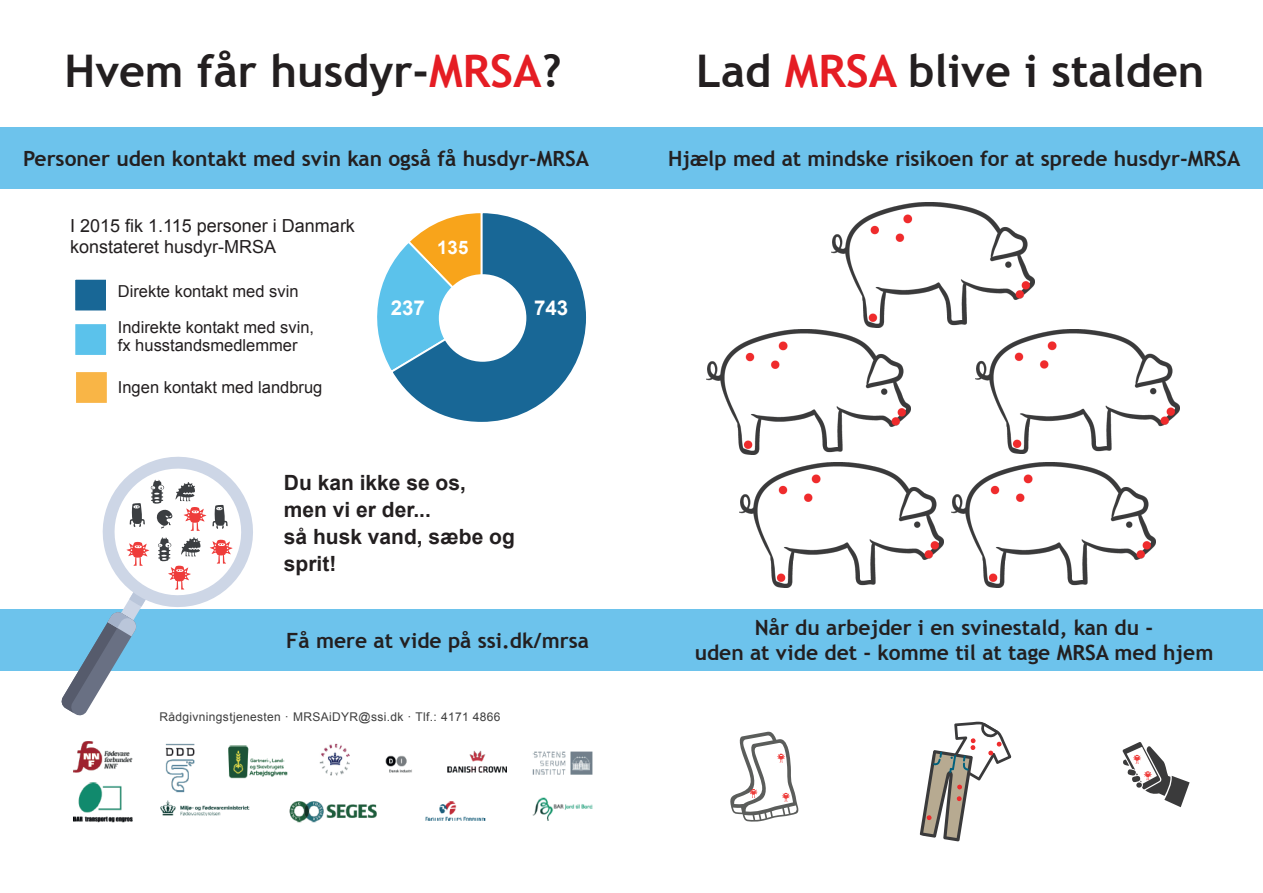
<style>
.page{position:relative;width:1263px;height:893px;background:#fff}
.page>*{position:absolute;margin:0;border:0;box-sizing:border-box;transform-origin:0 0}
.Overskrift_Blå_Bjælk{font:700 45px "Trebuchet MS";color:#231f20}
.Overskrift_Blå_Bjælk-2{font:700 21px/25.2px "Trebuchet MS";color:#231f20;text-align:center}
.Pkt_tekst_Pjece{font:700 21px/27px "Arial";color:#231f20}
.t1{font:700 20.55px "Arial";color:#fff}
.t2{font:700 18.6px "Arial";color:#fff}
.Pkt_tekst_Pjece-2{font:18px/21px "Arial";color:#231f20}
.Pkt_tekst_Pjece-3{font:16.5px/18px "Arial";color:#231f20}
.Storoverskrift{font:12px "Arial";letter-spacing:.03em;color:#3d3d3d}
.s1{color:#e51d24}
</style>
<div class="page">
<div style="left:631px;top:128px;width:632px;height:61px;background:#6dc3ec"></div>
<div style="left:632px;top:609px;width:631px;height:62px;background:#6dc3ec"></div>
<svg style="left:730px;top:731px;width:69px;height:91px"></svg>
<svg style="left:920px;top:721px;width:91px;height:120px"></svg>
<svg style="left:1123px;top:742px;width:66px;height:65px"></svg>
<img style="left:831px;top:202px;width:204px;height:125px">
<img style="left:976px;top:329px;width:204px;height:125px">
<img style="left:707px;top:329px;width:204px;height:125px">
<img style="left:740px;top:462px;width:204px;height:125px">
<img style="left:951px;top:462px;width:204px;height:125px">
<img style="left:73px;top:741px;width:520px;height:82px">
<div style="left:0;top:609px;width:631px;height:62px;background:#6dc3ec"></div>
<div style="left:0;top:128px;width:632px;height:61px;background:#6dc3ec"></div>
<svg style="left:377px;top:213px;width:209px;height:209px"></svg>
<div style="left:439px;top:274px;width:87px;height:88px;background:#fff;border-radius:50%"></div>
<div style="left:74px;top:279px;width:33px;height:33px;background:#186796"></div>
<div style="left:73px;top:277px;width:35px;height:36px;border:2px solid #fff"></div>
<div style="left:74px;top:323px;width:33px;height:33px;background:#5bc2eb"></div>
<div style="left:73px;top:322px;width:35px;height:35px;border:2px solid #fff"></div>
<div style="left:75px;top:371px;width:33px;height:33px;background:#f9b546"></div>
<div style="left:74px;top:370px;width:35px;height:35px;border:2px solid #fff"></div>
<svg style="left:62px;top:457px;width:191px;height:258px"></svg>
<p class="Overskrift_Blå_Bjælk" style="left:65px;top:43px;width:498px">Hvem får husdyr-<span class="s1">MRSA</span>?</p>
<p class="Overskrift_Blå_Bjælk-2" style="left:23px;top:146px;width:567px">Personer uden kontakt med svin kan også få husdyr-MRSA</p>
<p class="Pkt_tekst_Pjece-2" style="left:70px;top:215px;width:286px">I 2015 fik 1.115 personer i Danmark konstateret husdyr-MRSA</p>
<p class="Pkt_tekst_Pjece-3" style="left:118px;top:282px;width:182px">Direkte kontakt med svin</p>
<p class="Pkt_tekst_Pjece-3" style="left:118px;top:318px;width:198px">Indirekte kontakt med svin, fx husstandsmedlemmer</p>
<p class="Pkt_tekst_Pjece-3" style="left:118px;top:379px;width:206px">Ingen kontakt med landbrug</p>
<p class="t2" style="left:437px;top:234px;width:33px">135</p>
<p class="t1" style="left:391px;top:294px;width:36px">237</p>
<p class="t1" style="left:534px;top:294px;width:36px">743</p>
<p class="Pkt_tekst_Pjece" style="left:284px;top:469px;width:233px">Du kan ikke se os,<br>men vi er der...<br>så husk vand, sæbe og sprit!</p>
<p class="Overskrift_Blå_Bjælk-2" style="left:286px;top:628px;width:304px">Få mere at vide på ssi.dk/mrsa</p>
<p class="Storoverskrift" style="left:159px;top:708px;width:343px">Rådgivningstjenesten · MRSAiDYR@ssi.dk · Tlf.: 4171 4866</p>
<p class="Overskrift_Blå_Bjælk" style="left:696px;top:43px;width:510px">Lad <span class="s1">MRSA</span> blive i stalden</p>
<p class="Overskrift_Blå_Bjælk-2" style="left:668px;top:146px;width:574px">Hjælp med at mindske risikoen for at sprede husdyr-MRSA</p>
<p class="Overskrift_Blå_Bjælk-2" style="left:695px;top:615px;width:520px">Når du arbejder i en svinestald, kan du -<br>uden at vide det - komme til at tage MRSA med hjem</p>
</div>
